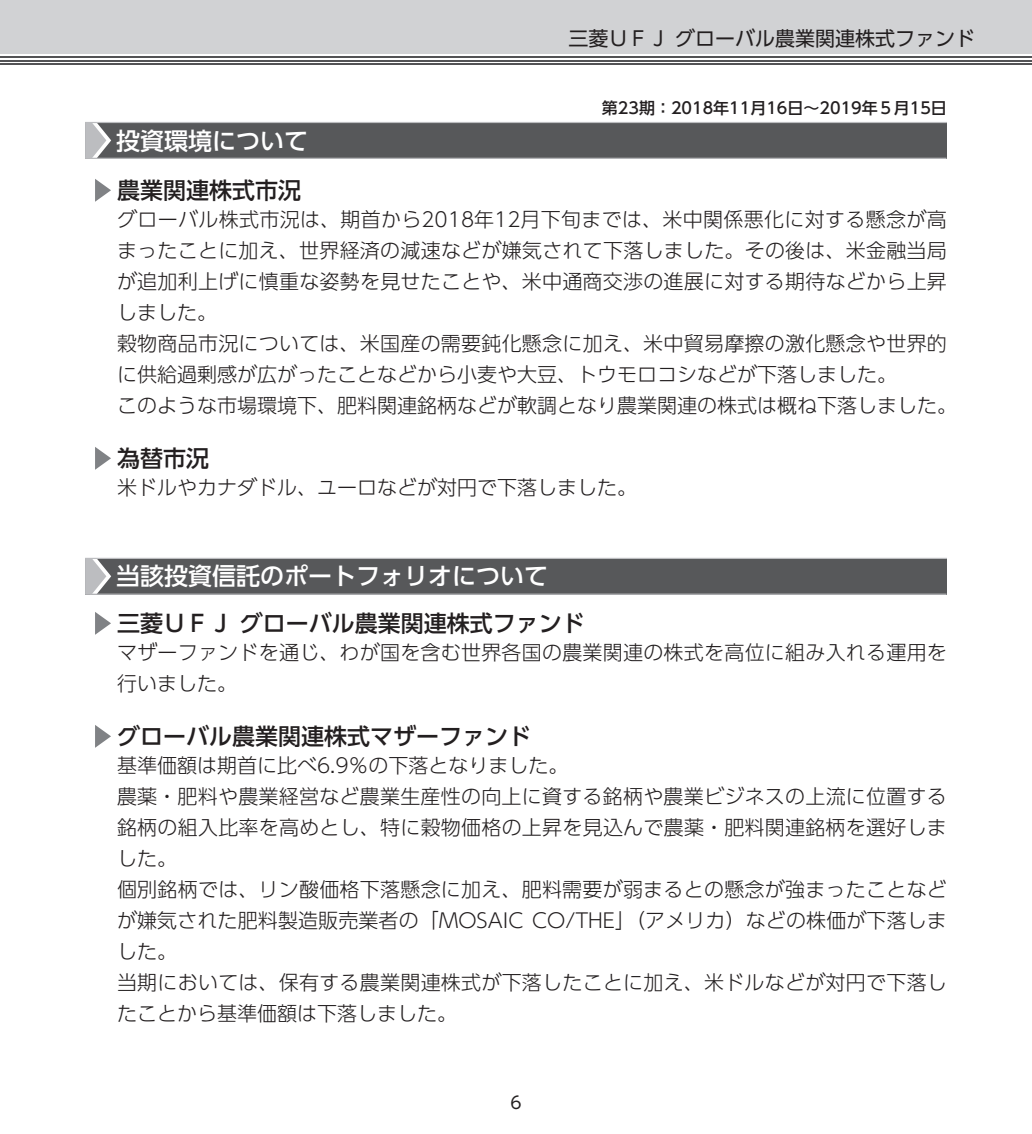
<style>
.page{position:relative;width:1032px;height:1134px;background:#fff}
.page>*{position:absolute;margin:0;border:0;box-sizing:border-box;transform-origin:0 0}
.t1{font:24px "UD Shin Go Pro Medium 90 msp RKSJ H";color:#fff}
.t2{font:23px "UD Shin Go Pro Medium 90 msp RKSJ H";color:#231f20}
.t3{font:20px/31px "UD Shin Go Pro Light 90 msp RKSJ H";letter-spacing:.01em;color:#231f20}
.t4{font:20px "UD Shin Go Pro Regular 90 msp RKSJ H";color:#231f20}
.t5{font:17px "UD Shin Go Pro Regular 90 msp RKSJ H";color:#231f20}
.t6{font:16px "UD Shin Go Pro Medium 90 msp RKSJ H";color:#231f20}
</style>
<div class="page">
<div style="left:0;top:0;width:1032px;height:54px;background:#d1d2d4"></div>
<hr style="left:0;top:63px;width:1032px;height:2px;background:#535355">
<hr style="left:0;top:60px;width:1032px;height:1px;background:#535355">
<hr style="left:0;top:56px;width:1032px;height:2px;background:#535355">
<div style="left:85px;top:122px;width:862px;height:36px;background:#57585a"></div>
<hr style="left:85px;top:158px;width:861px;height:1px;background:#bcbdc0">
<hr style="left:85px;top:122px;width:862px;height:1px;background:#bcbdc0">
<svg style="left:85px;top:123px;width:26px;height:35px"></svg>
<svg style="left:95px;top:179px;width:16px;height:23px"></svg>
<svg style="left:95px;top:447px;width:16px;height:23px"></svg>
<div style="left:85px;top:558px;width:862px;height:36px;background:#57585a"></div>
<hr style="left:85px;top:594px;width:861px;height:1px;background:#bcbdc0">
<hr style="left:85px;top:558px;width:862px;height:1px;background:#bcbdc0">
<svg style="left:85px;top:559px;width:26px;height:35px"></svg>
<svg style="left:95px;top:612px;width:16px;height:23px"></svg>
<svg style="left:95px;top:725px;width:16px;height:23px"></svg>
<p class="t4" style="left:568px;top:31px;width:408px">三菱ＵＦＪ グローバル農業関連株式ファンド</p>
<p class="t6" style="left:602px;top:102px;width:346px">第23期：2018年11月16日～2019年５月15日</p>
<p class="t1" style="left:116px;top:131px;width:194px">投資環境について</p>
<p class="t2" style="left:117px;top:182px;width:186px">農業関連株式市況</p>
<p class="t3" style="left:117px;top:207px;width:841px">グローバル株式市況は、期首から2018年12月下旬までは、米中関係悪化に対する懸念が高まったことに加え、世界経済の減速などが嫌気されて下落しました。その後は、米金融当局が追加利上げに慎重な姿勢を見せたことや、米中通商交渉の進展に対する期待などから上昇しました。<br>穀物商品市況については、米国産の需要鈍化懸念に加え、米中貿易摩擦の激化懸念や世界的に供給過剰感が広がったことなどから小麦や大豆、トウモロコシなどが下落しました。<br>このような市場環境下、肥料関連銘柄などが軟調となり農業関連の株式は概ね下落しました。</p>
<p class="t2" style="left:117px;top:450px;width:94px">為替市況</p>
<p class="t3" style="left:117px;top:475px;width:521px">米ドルやカナダドル、ユーロなどが対円で下落しました。</p>
<p class="t1" style="left:116px;top:567px;width:434px">当該投資信託のポートフォリオについて</p>
<p class="t2" style="left:117px;top:615px;width:469px">三菱ＵＦＪ グローバル農業関連株式ファンド</p>
<p class="t3" style="left:117px;top:640px;width:831px">マザーファンドを通じ､わが国を含む世界各国の農業関連の株式を高位に組み入れる運用を行いました。</p>
<p class="t2" style="left:117px;top:728px;width:416px">グローバル農業関連株式マザーファンド</p>
<p class="t3" style="left:117px;top:753px;width:831px">基準価額は期首に比べ6.9％の下落となりました。<br>農薬・肥料や農業経営など農業生産性の向上に資する銘柄や農業ビジネスの上流に位置する銘柄の組入比率を高めとし、特に穀物価格の上昇を見込んで農薬・肥料関連銘柄を選好しました。<br>個別銘柄では、リン酸価格下落懸念に加え、肥料需要が弱まるとの懸念が強まったことなどが嫌気された肥料製造販売業者の「MOSAIC CO/THE」（アメリカ）などの株価が下落しました。<br>当期においては、保有する農業関連株式が下落したことに加え、米ドルなどが対円で下落したことから基準価額は下落しました。</p>
<p class="t5" style="left:510px;top:1096px;width:13px">6</p>
</div>
